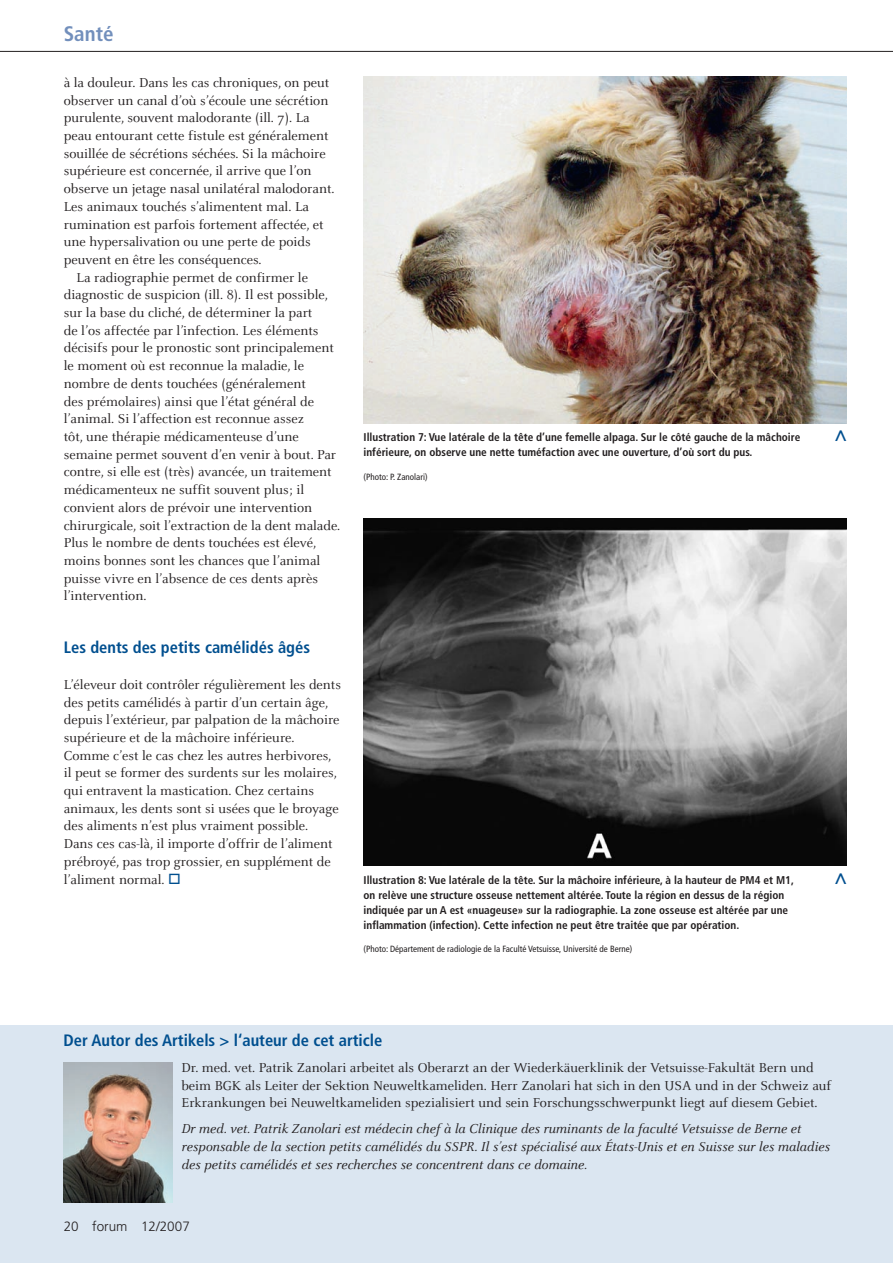
<style>
.page{position:relative;width:893px;height:1263px;background:#fff}
.page>*{position:absolute;margin:0;border:0;box-sizing:border-box;transform-origin:0 0}
.t1{font:700 condensed 21px "Frutiger";color:#728fbc}
.t2{font:700 condensed 21px "Frutiger";color:#004f8f}
.t3{font:700 condensed 16.5px "Frutiger";color:#004f8f}
.t4{font:14.25px/17.7px "Celeste";color:#231f20}
.t5{font:italic 14.25px/17.7px "Celeste";color:#231f20}
.t6{font:300 13.5px "Frutiger";color:#231f20}
.t7{font:700 condensed 11.25px/15px "Frutiger";color:#231f20}
.t8{font:condensed 9px "Frutiger";color:#231f20}
.s1{color:#004f8f}
</style>
<div class="page">
<hr style="left:0;top:51px;width:893px;height:1px;background:#231f20">
<div style="left:0;top:1025px;width:893px;height:238px;background:#dbe6f1"></div>
<img style="left:64px;top:1062px;width:109px;height:140px">
<img style="left:364px;top:77px;width:482px;height:346px">
<img style="left:364px;top:518px;width:482px;height:347px">
<h1 class="t1" style="left:64px;top:22px;width:51px">Santé</h1>
<p class="t4" style="left:64px;top:74px;width:267px">à la douleur. Dans les cas chroniques, on peut</p>
<p class="t4" style="left:64px;top:92px;width:266px">observer un canal d’où s’écoule une sécrétion</p>
<p class="t4" style="left:64px;top:109px;width:247px">purulente, souvent malodorante (ill. 7). La</p>
<p class="t4" style="left:64px;top:127px;width:266px">peau entourant cette fistule est généralement</p>
<p class="t4" style="left:64px;top:145px;width:264px">souillée de sécrétions séchées. Si la mâchoire</p>
<p class="t4" style="left:64px;top:163px;width:249px">supérieure est concernée, il arrive que l’on</p>
<p class="t4" style="left:64px;top:180px;width:272px">observe un jetage nasal unilatéral malodorant.</p>
<p class="t4" style="left:64px;top:198px;width:247px">Les animaux touchés s’alimentent mal. La</p>
<p class="t4" style="left:64px;top:216px;width:261px">rumination est parfois fortement affectée, et</p>
<p class="t4" style="left:64px;top:233px;width:248px">une hypersalivation ou une perte de poids</p>
<p class="t4" style="left:64px;top:251px;width:199px">peuvent en être les conséquences.</p>
<p class="t4" style="left:77px;top:269px;width:233px">La radiographie permet de confirmer le</p>
<p class="t4" style="left:64px;top:286px;width:266px">diagnostic de suspicion (ill. 8). Il est possible,</p>
<p class="t4" style="left:64px;top:304px;width:250px">sur la base du cliché, de déterminer la part</p>
<p class="t4" style="left:64px;top:322px;width:256px">de l’os affectée par l’infection. Les éléments</p>
<p class="t4" style="left:64px;top:340px;width:272px">décisifs pour le pronostic sont principalement</p>
<p class="t4" style="left:64px;top:357px;width:242px">le moment où est reconnue la maladie, le</p>
<p class="t4" style="left:64px;top:375px;width:244px">nombre de dents touchées (généralement</p>
<p class="t4" style="left:64px;top:393px;width:252px">des prémolaires) ainsi que l’état général de</p>
<p class="t4" style="left:64px;top:410px;width:242px">l’animal. Si l’affection est reconnue assez</p>
<p class="t4" style="left:64px;top:428px;width:237px">tôt, une thérapie médicamenteuse d’une</p>
<p class="t4" style="left:64px;top:446px;width:274px">semaine permet souvent d’en venir à bout. Par</p>
<p class="t4" style="left:64px;top:463px;width:269px">contre, si elle est (très) avancée, un traitement</p>
<p class="t4" style="left:64px;top:481px;width:242px">médicamenteux ne suffit souvent plus; il</p>
<p class="t4" style="left:64px;top:499px;width:250px">convient alors de prévoir une intervention</p>
<p class="t4" style="left:64px;top:517px;width:278px">chirurgicale, soit l’extraction de la dent malade.</p>
<p class="t4" style="left:64px;top:534px;width:254px">Plus le nombre de dents touchées est élevé,</p>
<p class="t4" style="left:64px;top:552px;width:258px">moins bonnes sont les chances que l’animal</p>
<p class="t4" style="left:64px;top:570px;width:256px">puisse vivre en l’absence de ces dents après</p>
<p class="t4" style="left:64px;top:587px;width:84px">l’intervention.</p>
<p class="t3" style="left:64px;top:638px;width:248px">Les dents des petits camélidés âgés</p>
<p class="t4" style="left:64px;top:676px;width:279px">L’éleveur doit contrôler régulièrement les dents des petits camélidés à partir d’un certain âge, depuis l’extérieur, par palpation de la mâchoire supérieure et de la mâchoire inférieure.<br>Comme c’est le cas chez les autres herbivores, il peut se former des surdents sur les molaires, qui entravent la mastication. Chez certains animaux, les dents sont si usées que le broyage des aliments n’est plus vraiment possible.<br>Dans ces cas-là, il importe d’offrir de l’aliment prébroyé, pas trop grossier, en supplément de l’aliment normal. <span class="s1">□</span></p>
<p class="t7" style="left:364px;top:430px;width:438px">Illustration 7: Vue latérale de la tête d’une femelle alpaga. Sur le côté gauche de la mâchoire inférieure, on observe une nette tuméfaction avec une ouverture, d’où sort du pus.</p>
<p class="t8" style="left:364px;top:471px;width:65px">(Photo: P. Zanolari)</p>
<p class="t7" style="left:364px;top:873px;width:432px">Illustration 8: Vue latérale de la tête. Sur la mâchoire inférieure, à la hauteur de PM4 et M1, on relève une structure osseuse nettement altérée. Toute la région en dessus de la région indiquée par un A est «nuageuse» sur la radiographie. La zone osseuse est altérée par une inflammation (infection). Cette infection ne peut être traitée que par opération.</p>
<p class="t8" style="left:364px;top:944px;width:270px">(Photo: Département de radiologie de la Faculté Vetsuisse, Université de Berne)</p>
<h1 class="t2" style="left:826px;top:442px;width:14px;rotate:-90deg">&gt;</h1>
<h1 class="t2" style="left:826px;top:885px;width:14px;rotate:-90deg">&gt;</h1>
<p class="t3" style="left:64px;top:1030px;width:320px">Der Autor des Artikels &gt; l‘auteur de cet article</p>
<p class="t4" style="left:181px;top:1059px;width:651px">Dr. med. vet. Patrik Zanolari arbeitet als Oberarzt an der Wiederkäuerklinik der Vetsuisse-Fakultät Bern und beim BGK als Leiter der Sektion Neuweltkameliden. Herr Zanolari hat sich in den USA und in der Schweiz auf<br>Erkrankungen bei Neuweltkameliden spezialisiert und sein Forschungsschwerpunkt liegt auf diesem Gebiet.</p>
<p class="t5" style="left:181px;top:1120px;width:650px">Dr med. vet. Patrik Zanolari est médecin chef à la Clinique des ruminants de la faculté Vetsuisse de Berne et responsable de la section petits camélidés du SSPR. Il s’est spécialisé aux États-Unis et en Suisse sur les maladies des petits camélidés et ses recherches se concentrent dans ce domaine.</p>
<p class="t6" style="left:64px;top:1218px;width:128px">20 forum 12/2007</p>
</div>
